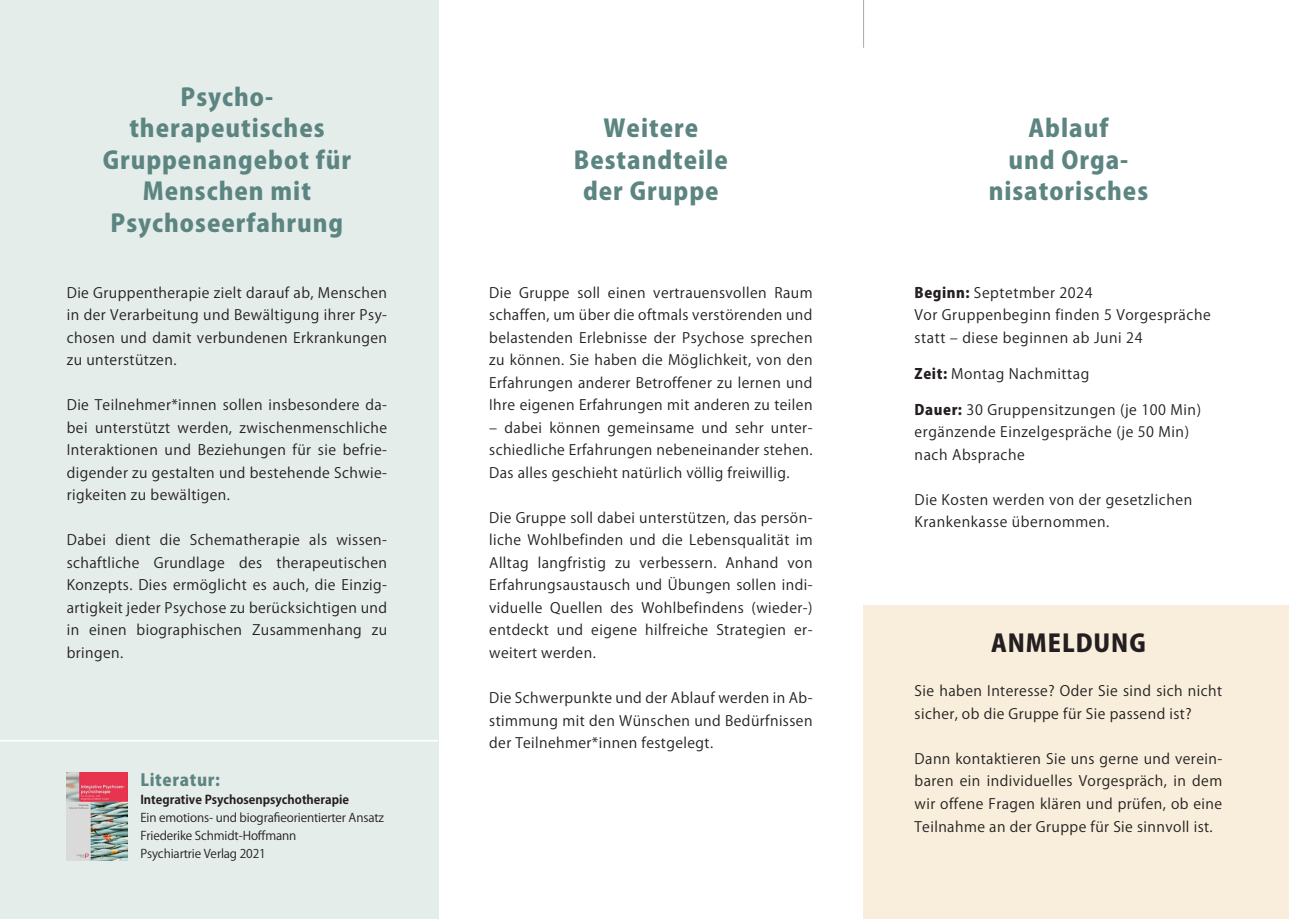
<style>
.page{position:relative;width:1289px;height:919px;background:#fff}
.page>*{position:absolute;margin:0;border:0;box-sizing:border-box;transform-origin:0 0}
.t1{font:800 24px "Koz Go Pro";letter-spacing:.04em;color:#5c8581}
.t2{font:800 24px "Koz Go Pro";letter-spacing:.04em;color:#231f20}
.t3{font:800 16.5px "Koz Go Pro";letter-spacing:.04em;color:#5c8581}
.t4{font:14.25px/22.5px "Koz Go Pro";letter-spacing:.03em;color:#231f20;text-align:justify}
.t5{font:12px "Koz Go Pro";letter-spacing:-.01em;color:#231f20}
.t6{font:700 12px "Koz Go Pro";color:#231f20}
.s1{font-weight:800}
</style>
<div class="page">
<div style="left:0;top:0;width:438px;height:918px;background:#e4edea"></div>
<div style="left:863px;top:605px;width:425px;height:313px;background:#f9eedb"></div>
<hr style="left:863px;top:0;width:1px;height:48px;background:#a8a9ad">
<img style="left:67px;top:772px;width:61px;height:88px">
<hr style="left:0;top:740px;width:438px;height:1px;background:#fff">
<p class="t1" style="left:181px;top:81px;width:94px">Psycho-</p>
<p class="t1" style="left:129px;top:113px;width:197px">therapeutisches</p>
<p class="t1" style="left:103px;top:144px;width:250px">Gruppenangebot für</p>
<p class="t1" style="left:143px;top:176px;width:170px">Menschen mit</p>
<p class="t1" style="left:111px;top:207px;width:234px">Psychoseerfahrung</p>
<p class="t4" style="left:67px;top:282px;width:322px">Die Gruppentherapie zielt darauf ab, Menschen in der Verarbeitung und Bewältigung ihrer Psy&shy;chosen und damit verbundenen Erkrankungen zu unterstützen.</p>
<p class="t4" style="left:67px;top:394px;width:322px">Die Teilnehmer*innen sollen insbesondere da&shy;bei unterstützt werden, zwischenmenschliche Interaktionen und Beziehungen für sie befrie&shy;digender zu gestalten und bestehende Schwie&shy;rigkeiten zu bewältigen.</p>
<p class="t4" style="left:67px;top:529px;width:322px">Dabei dient die Schematherapie als wissen&shy;schaftliche Grundlage des therapeutischen Konzepts. Dies ermöglicht es auch, die Einzig&shy;artigkeit jeder Psychose zu berücksichtigen und in einen biographischen Zusammenhang zu bringen.</p>
<p class="t3" style="left:140px;top:768px;width:81px">Literatur:</p>
<p class="t6" style="left:140px;top:791px;width:210px">Integrative Psychosenpsychotherapie</p>
<p class="t5" style="left:140px;top:809px;width:245px">Ein emotions- und biografieorientierter Ansatz</p>
<p class="t5" style="left:140px;top:827px;width:157px">Friederike Schmidt-Hoffmann</p>
<p class="t5" style="left:140px;top:845px;width:127px">Psychiartrie Verlag 2021</p>
<p class="t1" style="left:603px;top:113px;width:96px">Weitere</p>
<p class="t1" style="left:574px;top:144px;width:155px">Bestandteile</p>
<p class="t1" style="left:583px;top:176px;width:137px">der Gruppe</p>
<p class="t4" style="left:489px;top:282px;width:325px">Die Gruppe soll einen vertrauensvollen Raum schaffen, um über die oftmals verstörenden und belastenden Erlebnisse der Psychose sprechen zu können. Sie haben die Möglichkeit, von den Erfahrungen anderer Betroffener zu lernen und Ihre eigenen Erfahrungen mit anderen zu teilen</p>
<p class="t4" style="left:489px;top:417px;width:325px">– dabei können gemeinsame und sehr unter&shy;schiedliche Erfahrungen nebeneinander stehen.<br>Das alles geschieht natürlich völlig freiwillig.</p>
<p class="t4" style="left:489px;top:507px;width:325px">Die Gruppe soll dabei unterstützen, das persön&shy;liche Wohlbefinden und die Lebensqualität im Alltag langfristig zu verbessern. Anhand von Erfahrungsaustausch und Übungen sollen indi&shy;viduelle Quellen des Wohlbefindens (wieder-) entdeckt und eigene hilfreiche Strategien er&shy;weitert werden.</p>
<p class="t4" style="left:489px;top:687px;width:325px">Die Schwerpunkte und der Ablauf werden in Ab&shy;stimmung mit den Wünschen und Bedürfnissen der Teilnehmer*innen festgelegt.</p>
<p class="t1" style="left:1028px;top:113px;width:81px">Ablauf</p>
<p class="t1" style="left:1008px;top:144px;width:121px">und Orga-</p>
<p class="t1" style="left:988px;top:176px;width:161px">nisatorisches</p>
<p class="t4" style="left:914px;top:282px;width:179px"><span class="s1">Beginn:</span> Septetmber 2024</p>
<p class="t4" style="left:914px;top:304px;width:298px">Vor Gruppenbeginn finden 5 Vorgespräche statt – diese beginnen ab Juni 24</p>
<p class="t4" style="left:914px;top:363px;width:176px"><span class="s1">Zeit:</span> Montag Nachmittag</p>
<p class="t4" style="left:914px;top:399px;width:288px"><span class="s1">Dauer:</span> 30 Gruppensitzungen (je 100 Min)</p>
<p class="t4" style="left:914px;top:421px;width:276px">ergänzende Einzelgespräche (je 50 Min)</p>
<p class="t4" style="left:914px;top:444px;width:112px">nach Absprache</p>
<p class="t4" style="left:914px;top:489px;width:279px">Die Kosten werden von der gesetzlichen<br>Krankenkasse übernommen.</p>
<p class="t2" style="left:991px;top:627px;width:156px">ANMELDUNG</p>
<p class="t4" style="left:914px;top:680px;width:309px">Sie haben Interesse? Oder Sie sind sich nicht sicher, ob die Gruppe für Sie passend ist?</p>
<p class="t4" style="left:914px;top:747px;width:309px">Dann kontaktieren Sie uns gerne und verein&shy;baren ein individuelles Vorgespräch, in dem wir offene Fragen klären und prüfen, ob eine Teilnahme an der Gruppe für Sie sinnvoll ist.</p>
</div>
